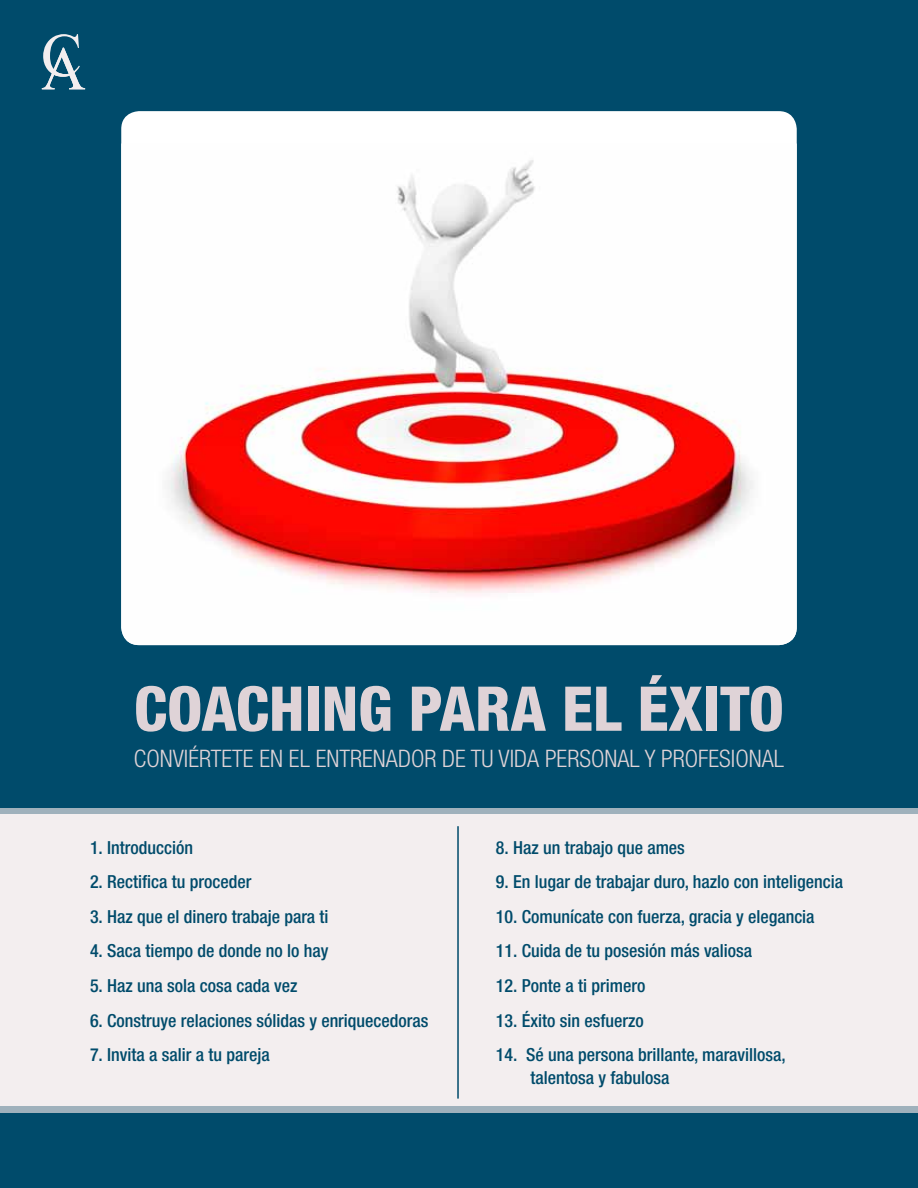
<style>
.page{position:relative;width:918px;height:1188px;background:#004b6b}
.page>*{position:absolute;margin:0;border:0;box-sizing:border-box;transform-origin:0 0}
.t1{font:800 condensed 61.8px "Helvetica Neue";color:#dfd3d7}
.t2{font:300 condensed 24.15px "Helvetica Neue";color:#dfd3d7}
.t3{font:500 condensed 18px/22.6px "Helvetica Neue";color:#004b6b}
</style>
<div class="page">
<div style="left:0;top:809px;width:918px;height:304px;background:#9fb1bc"></div>
<div style="left:0;top:814px;width:918px;height:292px;background:#f3eeef"></div>
<div style="left:121px;top:111px;width:676px;height:534px;background:#fff;border-radius:18px"></div>
<img style="left:121px;top:144px;width:676px;height:501px">
<svg style="left:42px;top:34px;width:43px;height:55px"></svg>
<hr style="left:457px;top:826px;width:2px;height:273px;background:#004b6b">
<h1 class="t1" style="left:134px;top:671px;width:652px">COACHING PARA EL ÉXITO</h1>
<h2 class="t2" style="left:134px;top:745px;width:652px">CONVIÉRTETE EN EL ENTRENADOR DE TU VIDA PERSONAL Y PROFESIONAL</h2>
<p class="t3" style="left:90px;top:836px;width:105px">1. Introducción</p>
<p class="t3" style="left:90px;top:870px;width:163px">2. Rectifica tu proceder</p>
<p class="t3" style="left:90px;top:905px;width:240px">3. Haz que el dinero trabaje para ti</p>
<p class="t3" style="left:90px;top:940px;width:240px">4. Saca tiempo de donde no lo hay</p>
<p class="t3" style="left:90px;top:974px;width:209px">5. Haz una sola cosa cada vez</p>
<p class="t3" style="left:90px;top:1009px;width:340px">6. Construye relaciones sólidas y enriquecedoras</p>
<p class="t3" style="left:90px;top:1043px;width:181px">7. Invita a salir a tu pareja</p>
<p class="t3" style="left:496px;top:836px;width:191px">8. Haz un trabajo que ames</p>
<p class="t3" style="left:496px;top:870px;width:349px">9. En lugar de trabajar duro, hazlo con inteligencia</p>
<p class="t3" style="left:496px;top:905px;width:320px">10. Comunícate con fuerza, gracia y elegancia</p>
<p class="t3" style="left:496px;top:940px;width:258px">11. Cuida de tu posesión más valiosa</p>
<p class="t3" style="left:496px;top:974px;width:151px">12. Ponte a ti primero</p>
<p class="t3" style="left:496px;top:1009px;width:149px">13. Éxito sin esfuerzo</p>
<p class="t3" style="left:530px;top:1043px;width:257px;text-indent:-35px">14. Sé una persona brillante, maravillosa, talentosa y fabulosa</p>
</div>
